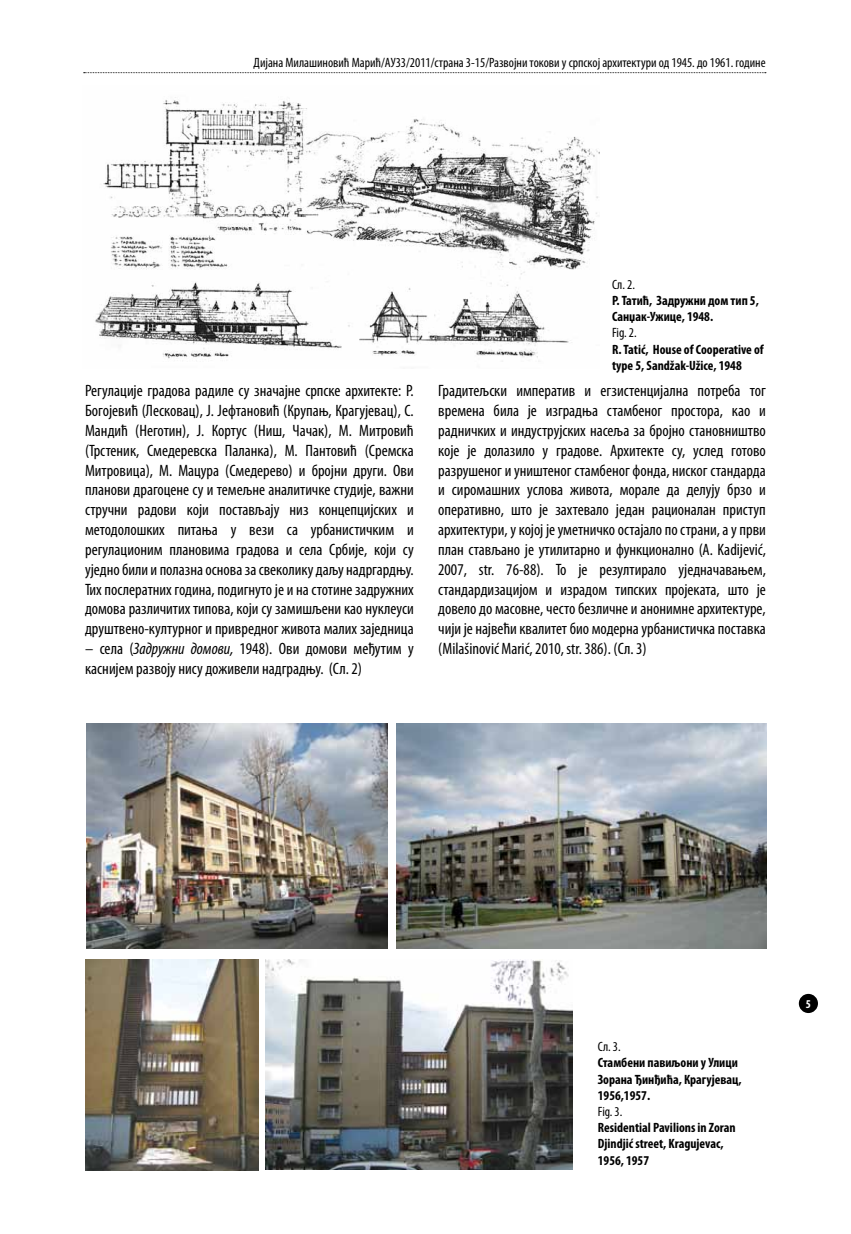
<style>
.page{position:relative;width:851px;height:1234px;background:#fff}
.page>*{position:absolute;margin:0;border:0;box-sizing:border-box;transform-origin:0 0}
.t1{font:condensed 16.5px/19.8px "Myriad Pro";color:#000;text-align:justify}
.t2{font:700 condensed 13.5px/16.2px "Myriad Pro";color:#000}
.t3{font:condensed 13.5px "Myriad Pro";color:#000}
.t4{font:700 condensed 12px "Myriad Pro";color:#fff}
.s1{font-style:italic}
</style>
<div class="page">
<div style="left:798px;top:993px;width:19px;height:19px;background:#000;border-radius:50%"></div>
<svg style="left:84px;top:72px;width:681px;height:1px"></svg>
<img style="left:95px;top:97px;width:505px;height:265px">
<img style="left:86px;top:723px;width:301px;height:225px">
<img style="left:85px;top:959px;width:173px;height:211px">
<img style="left:396px;top:723px;width:370px;height:225px">
<img style="left:266px;top:959px;width:306px;height:209px">
<p class="t3" style="left:253px;top:55px;width:513px">Дијана Милашиновић Марић/АУ33/2011/страна 3-15/Развојни токови у српској архитектури од 1945. до 1961. годинe</p>
<p class="t1" style="left:85px;top:381px;width:330px">Регулације градова радиле су значајне српске архитекте: Р.<br>Богојевић (Лесковац), Ј. Јефтановић (Крупањ, Крагујевац), С.<br>Мандић (Неготин), Ј. Кортус (Ниш, Чачак), М. Митровић (Трстеник, Смедеревска Паланка), М. Пантовић (Сремска Митровица), М. Мацура (Смедерево) и бројни други. Oви планови драгоцене су и темељне аналитичке студије, важни стручни радови који постављају низ концепцијских и методолошких питања у вези са урбанистичким и регулационим плановима градова и села Србије, који су уједно били и полазна основа за свеколику даљу надргардњу.<br>Тих послератних година, подигнуто је и на стотине задружних домова различитих типова, који су замишљени као нуклеуси друштвено-културног и привредног живота малих заједница</p>
<p class="t1" style="left:85px;top:638px;width:330px">– села (<span class="s1">Задружни домови,</span> 1948). Ови домови међутим у каснијем развоју нису доживели надградњу. (Сл. 2)</p>
<p class="t3" style="left:612px;top:276px;width:24px">Сл. 2.</p>
<p class="t2" style="left:612px;top:292px;width:148px">Р. Татић, Задружни дом тип 5,<br>Санџак-Ужице, 1948.</p>
<p class="t3" style="left:612px;top:325px;width:26px">Fig. 2.</p>
<p class="t2" style="left:612px;top:341px;width:153px">R. Tatić, House of Cooperative of type 5, Sandžak-Užice, 1948</p>
<p class="t1" style="left:438px;top:381px;width:329px">Градитељски императив и егзистенцијална потреба тог времена била је изградња стамбеног простора, као и радничких и индуструјских насеља за бројно становништво које је долазило у градове. Архитекте су, услед готово разрушеног и уништеног стамбеног фонда, ниског стандарда и сиромашних услова живота, морале да делују брзо и оперативно, што је захтевало један рационалан приступ архитектури, у којој је уметничко остајало по страни, а у први план стављано је утилитарно и функционално (A. Kadijević, 2007, str. 76-88). То је резултирало уједначавањем, стандардизацијом и израдом типских пројеката, што је довело до масовне, често безличне и анонимне архитектуре, чији је највећи квалитет био модерна урбанистичка поставка (Milašinović Marić, 2010, str. 386). (Сл. 3)</p>
<p class="t3" style="left:597px;top:1038px;width:24px">Сл. 3.</p>
<p class="t2" style="left:597px;top:1054px;width:145px">Стамбени павиљони у Улици<br>Зорана Ђинђића, Крагујевац,<br>1956,1957.</p>
<p class="t3" style="left:597px;top:1103px;width:26px">Fig. 3.</p>
<p class="t2" style="left:597px;top:1119px;width:139px">Residential Pavilions in Zoran<br>Djindjić street, Kragujevac,<br>1956, 1957</p>
<p class="t4" style="left:805px;top:996px;width:7px">5</p>
</div>
